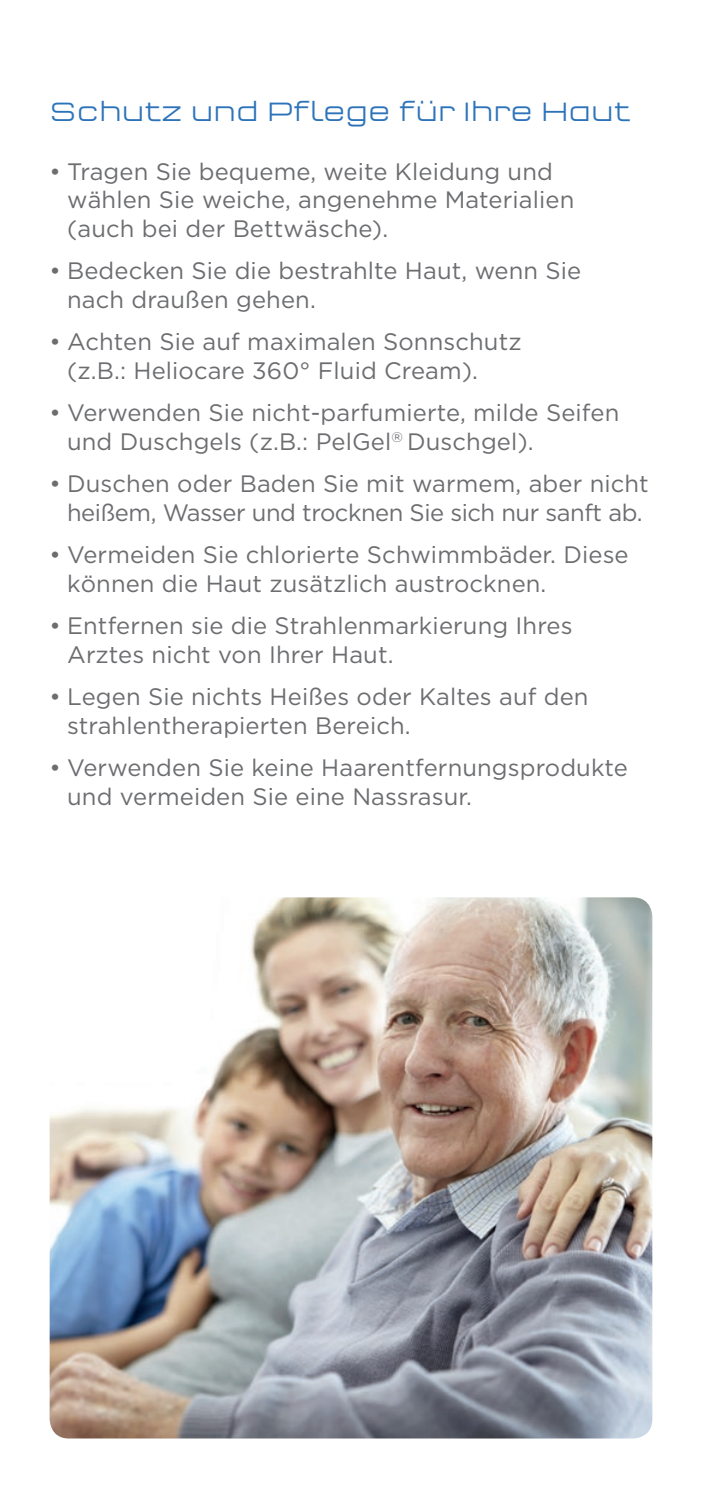
<style>
.page{position:relative;width:702px;height:1489px;background:#fff}
.page>*{position:absolute;margin:0;border:0;box-sizing:border-box;transform-origin:0 0}
.t1{font:300 27.5px "Q Type Pro Semi Extd";color:#2d73ba}
.t2{font:23.75px/28.5px "Gotham";letter-spacing:.005em;color:#6c6d70}
.t3{font:23.75px/28.5px "Gotham";letter-spacing:-.02em;color:#6c6d70;text-align:center}
</style>
<div class="page">
<img style="left:50px;top:897px;width:602px;height:541px">
<p class="t1" style="left:50px;top:95px;width:582px">Schutz und Pflege für Ihre Haut</p>
<p class="t2" style="left:67px;top:156px;width:508px;text-indent:-18px">• Tragen Sie bequeme, weite Kleidung und wählen Sie weiche, angenehme Materialien (auch bei der Bettwäsche).</p>
<p class="t2" style="left:67px;top:256px;width:515px;text-indent:-18px">• Bedecken Sie die bestrahlte Haut, wenn Sie nach draußen gehen.</p>
<p class="t2" style="left:67px;top:327px;width:456px;text-indent:-18px">• Achten Sie auf maximalen Sonnschutz (z.B.: Heliocare 360° Fluid Cream).</p>
<p class="t2" style="left:67px;top:398px;width:553px;text-indent:-18px">• Verwenden Sie nicht-parfumierte, milde Seifen und Duschgels (z.B.: PelGel<sup>®</sup> Duschgel).</p>
<p class="t3" style="left:50px;top:469px;width:600px">• Duschen oder Baden Sie mit warmem, aber nicht heißem, Wasser und trocknen Sie sich nur sanft ab.</p>
<p class="t2" style="left:67px;top:540px;width:563px;text-indent:-18px">• Vermeiden Sie chlorierte Schwimmbäder. Diese können die Haut zusätzlich austrocknen.</p>
<p class="t2" style="left:67px;top:611px;width:507px;text-indent:-18px">• Entfernen sie die Strahlenmarkierung Ihres<br>Arztes nicht von Ihrer Haut.</p>
<p class="t2" style="left:67px;top:682px;width:523px;text-indent:-18px">• Legen Sie nichts Heißes oder Kaltes auf den strahlentherapierten Bereich.</p>
<p class="t2" style="left:67px;top:753px;width:562px;text-indent:-18px">• Verwenden Sie keine Haarentfernungsprodukte und vermeiden Sie eine Nassrasur.</p>
</div>
